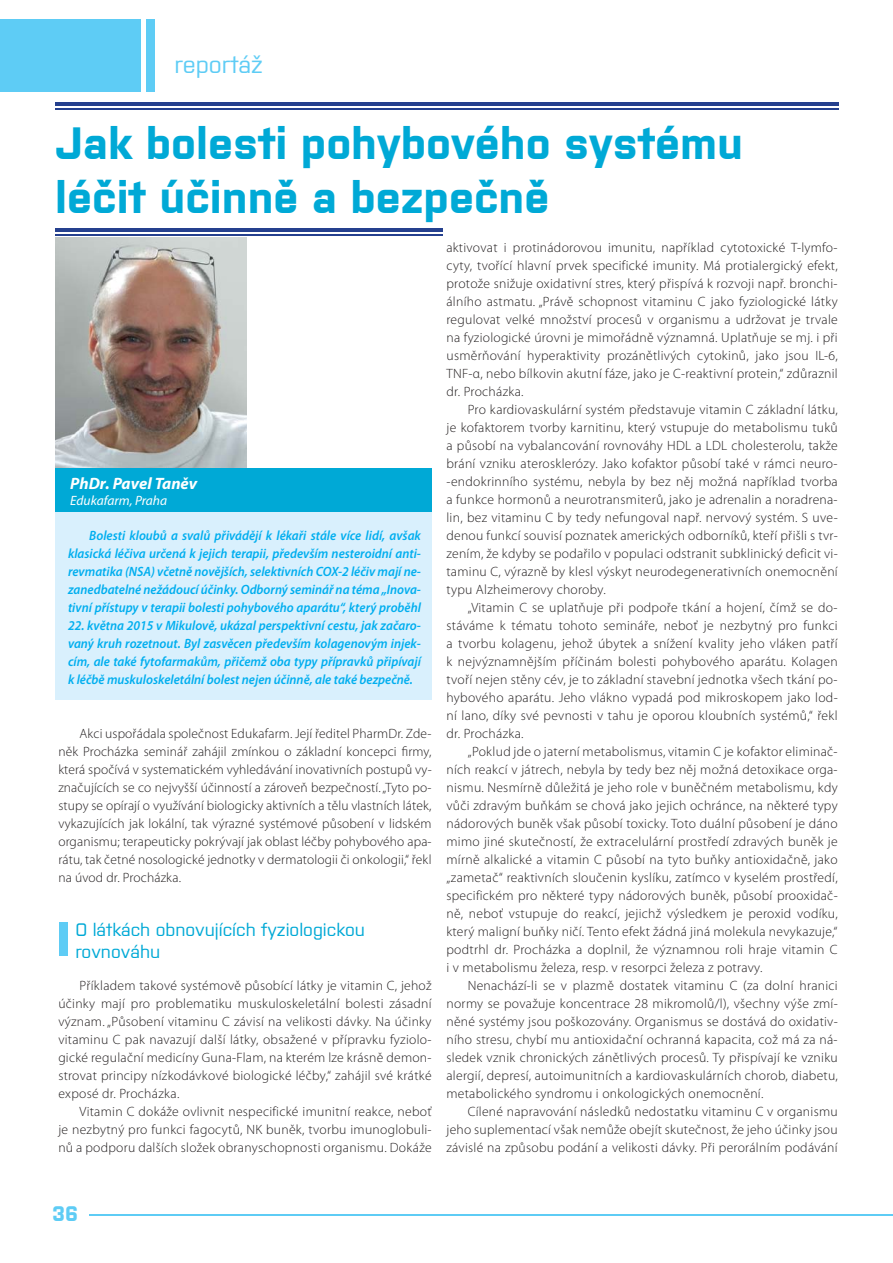
<style>
.page{position:relative;width:893px;height:1263px;background:#fff}
.page>*{position:absolute;margin:0;border:0;box-sizing:border-box;transform-origin:0 0}
.t1{font:700 45px/54px "Purista";color:#00a9d6}
.t2{font:500 24px "Purista";color:#5eccf5}
.t3{font:700 21px "Purista";color:#5eccf5}
.t4{font:500 18px/21.6px "Purista";color:#00a9d6}
.t5{font:italic 700 16.5px "Myriad Pro";color:#fff}
.t6{font:300 13.5px/18px "Myriad Pro";letter-spacing:.02em;color:#231f20;text-align:justify}
.t7{font:italic 600 13.5px/18px "Myriad Pro";color:#00aeef;text-align:justify;scale:.95 1}
.t8{font:italic 13.5px "Myriad Pro";color:#fff}
</style>
<div class="page">
<hr style="left:89px;top:1214px;width:804px;height:1px;background:#5eccf5">
<div style="left:0;top:19px;width:140px;height:72px;background:#5eccf5"></div>
<div style="left:147px;top:19px;width:8px;height:72px;background:#5eccf5"></div>
<div style="left:55px;top:512px;width:377px;height:188px;background:#d9f0fd"></div>
<hr style="left:55px;top:229px;width:387px;height:3px;background:#25408e">
<hr style="left:55px;top:235px;width:387px;height:1px;background:#25408e">
<div style="left:55px;top:468px;width:377px;height:43px;background:#00a9d6"></div>
<img style="left:55px;top:238px;width:192px;height:230px">
<div style="left:59px;top:922px;width:9px;height:34px;background:#5eccf5"></div>
<hr style="left:55px;top:102px;width:784px;height:4px;background:#25408e">
<hr style="left:55px;top:109px;width:784px;height:1px;background:#25408e">
<h2 class="t2" style="left:174px;top:47px;width:90px">reportáž</h2>
<h1 class="t1" style="left:55px;top:112px;width:689px">Jak bolesti pohybového systému léčit účinně a bezpečně</h1>
<p class="t5" style="left:70px;top:477px;width:129px">PhDr. Pavel Taněv</p>
<p class="t8" style="left:70px;top:496px;width:98px">Edukafarm, Praha</p>
<p class="t7" style="left:68px;top:528px;width:373px;text-indent:21px">Bolesti kloubů a svalů přivádějí k lékaři stále více lidí, avšak klasická léčiva určená k jejich terapii, především nesteroidní anti&shy;revmatika (NSA) včetně novějších, selektivních COX-2 léčiv mají ne&shy;zanedbatelné nežádoucí účinky. Odborný seminář na téma „Inova&shy;tivní přístupy v terapii bolesti pohybového aparátu“, který proběhl</p>
<p class="t7" style="left:68px;top:618px;width:373px">22. května 2015 v Mikulově, ukázal perspektivní cestu, jak začaro&shy;vaný kruh rozetnout. Byl zasvěcen především kolagenovým injek&shy;cím, ale také fytofarmakům, přičemž oba typy přípravků připívají k léčbě muskuloskeletální bolest nejen účinně, ale také bezpečně.</p>
<p class="t6" style="left:58px;top:726px;width:375px;text-indent:21px">Akci uspořádala společnost Edukafarm. Její ředitel PharmDr. Zde&shy;něk Procházka seminář zahájil zmínkou o základní koncepci firmy, která spočívá v systematickém vyhledávání inovativních postupů vy&shy;značujících se co nejvyšší účinností a zároveň bezpečností. „Tyto po&shy;stupy se opírají o využívání biologicky aktivních a tělu vlastních látek, vykazujících jak lokální, tak výrazné systémové působení v lidském organismu; terapeuticky pokrývají jak oblast léčby pohybového apa&shy;rátu, tak četné nosologické jednotky v dermatologii či onkologii,“ řekl na úvod dr. Procházka.</p>
<h3 class="t4" style="left:75px;top:917px;width:291px">O látkách obnovujících fyziologickou rovnováhu</h3>
<p class="t6" style="left:58px;top:978px;width:375px;text-indent:21px">Příkladem takové systémově působící látky je vitamin C, jehož účinky mají pro problematiku muskuloskeletální bolesti zásadní význam. „Působení vitaminu C závisí na velikosti dávky. Na účinky vitaminu C pak navazují další látky, obsažené v přípravku fyziolo&shy;gické regulační medicíny Guna-Flam, na kterém lze krásně demon&shy;strovat principy nízkodávkové biologické léčby,“ zahájil své krátké exposé dr. Procházka.</p>
<p class="t6" style="left:58px;top:1104px;width:375px;text-indent:21px">Vitamin C dokáže ovlivnit nespecifické imunitní reakce, neboť je nezbytný pro funkci fagocytů, NK buněk, tvorbu imunoglobuli&shy;nů a podporu dalších složek obranyschopnosti organismu. Dokáže</p>
<p class="t6" style="left:446px;top:240px;width:393px">aktivovat i protinádorovou imunitu, například cytotoxické T-lymfo&shy;cyty, tvořící hlavní prvek specifické imunity. Má protialergický efekt, protože snižuje oxidativní stres, který přispívá k rozvoji např. bronchi&shy;álního astmatu. „Právě schopnost vitaminu C jako fyziologické látky regulovat velké množství procesů v organismu a udržovat je trvale na fyziologické úrovni je mimořádně významná. Uplatňuje se mj. i při usměrňování hyperaktivity prozánětlivých cytokinů, jako jsou IL-6, TNF-α, nebo bílkovin akutní fáze, jako je C-reaktivní protein,“ zdůraznil dr. Procházka.</p>
<p class="t6" style="left:446px;top:402px;width:393px;text-indent:21px">Pro kardiovaskulární systém představuje vitamin C základní látku, je kofaktorem tvorby karnitinu, který vstupuje do metabolismu tuků a působí na vybalancování rovnováhy HDL a LDL cholesterolu, takže brání vzniku aterosklerózy. Jako kofaktor působí také v rámci neuro--endokrinního systému, nebyla by bez něj možná například tvorba a funkce hormonů a neurotransmiterů, jako je adrenalin a noradrena&shy;lin, bez vitaminu C by tedy nefungoval např. nervový systém. S uve&shy;denou funkcí souvisí poznatek amerických odborníků, kteří přišli s tvr&shy;zením, že kdyby se podařilo v populaci odstranit subklinický deficit vi&shy;taminu C, výrazně by klesl výskyt neurodegenerativních onemocnění typu Alzheimerovy choroby.</p>
<p class="t6" style="left:446px;top:600px;width:393px;text-indent:21px">„Vitamin C se uplatňuje při podpoře tkání a hojení, čímž se do&shy;stáváme k tématu tohoto semináře, neboť je nezbytný pro funkci a tvorbu kolagenu, jehož úbytek a snížení kvality jeho vláken patří k nejvýznamnějším příčinám bolesti pohybového aparátu. Kolagen tvoří nejen stěny cév, je to základní stavební jednotka všech tkání po&shy;hybového aparátu. Jeho vlákno vypadá pod mikroskopem jako lod&shy;ní lano, díky své pevnosti v tahu je oporou kloubních systémů,“ řekl dr. Procházka.</p>
<p class="t6" style="left:446px;top:744px;width:393px;text-indent:21px">„Poklud jde o jaterní metabolismus, vitamin C je kofaktor eliminač&shy;ních reakcí v játrech, nebyla by tedy bez něj možná detoxikace orga&shy;nismu. Nesmírně důležitá je jeho role v buněčném metabolismu, kdy vůči zdravým buňkám se chová jako jejich ochránce, na některé typy nádorových buněk však působí toxicky. Toto duální působení je dáno mimo jiné skutečností, že extracelulární prostředí zdravých buněk je mírně alkalické a vitamin C působí na tyto buňky antioxidačně, jako „zametač“ reaktivních sloučenin kyslíku, zatímco v kyselém prostředí, specifickém pro některé typy nádorových buněk, působí prooxidač&shy;ně, neboť vstupuje do reakcí, jejichž výsledkem je peroxid vodíku, který maligní buňky ničí. Tento efekt žádná jiná molekula nevykazuje,“ podtrhl dr. Procházka a doplnil, že významnou roli hraje vitamin C i v metabolismu železa, resp. v resorpci železa z potravy.</p>
<p class="t6" style="left:446px;top:978px;width:393px;text-indent:21px">Nenachází-li se v plazmě dostatek vitaminu C (za dolní hranici normy se považuje koncentrace 28 mikromolů/l), všechny výše zmí&shy;něné systémy jsou poškozovány. Organismus se dostává do oxidativ&shy;ního stresu, chybí mu antioxidační ochranná kapacita, což má za ná&shy;sledek vznik chronických zánětlivých procesů. Ty přispívají ke vzniku alergií, depresí, autoimunitních a kardiovaskulárních chorob, diabetu, metabolického syndromu i onkologických onemocnění.</p>
<p class="t6" style="left:446px;top:1104px;width:393px;text-indent:21px">Cílené napravování následků nedostatku vitaminu C v organismu jeho suplementací však nemůže obejít skutečnost, že jeho účinky jsou závislé na způsobu podání a velikosti dávky. Při perorálním podávání</p>
<h3 class="t3" style="left:52px;top:1198px;width:27px">36</h3>
</div>
